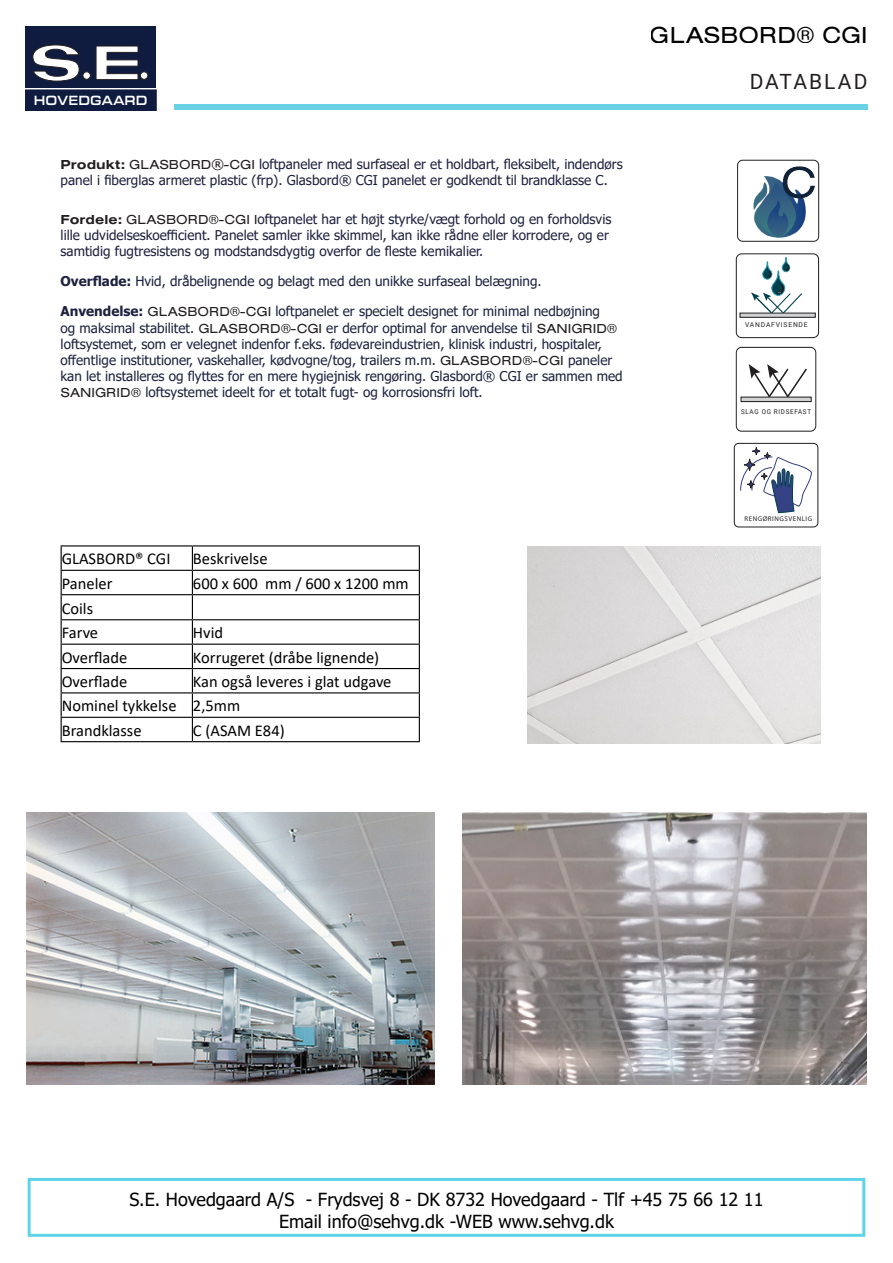
<style>
.page{position:relative;width:893px;height:1263px;background:#fff}
.page>*{position:absolute;margin:0;border:0;box-sizing:border-box;transform-origin:0 0}
.t1{font:24px "Nimbus San Ext";color:#000}
.t2{font:21px "Roboto";letter-spacing:.1em;color:#231f20}
.t3{font:18px/21.6px "Tahoma";color:#000;text-align:center}
.t4{font:16.5px "Calibri";color:#000}
.t5{font:500 13.8px "Eurostile Ext";color:#fff;scale:.83 1}
.t6{font:13.5px/16.2px "Tahoma";color:#1e2240}
.t7{font:6.9px "Myriad Pro";letter-spacing:.08em;color:#231f20}
.t8{font:6.6px "Roboto";letter-spacing:.115em;color:#231f20;scale:.95 1}
.t9{font:6.6px "Roboto";letter-spacing:.115em;color:#231f20}
.s1{font-family:"Nimbus San Ext";font-weight:700;color:#231f20}
.s2{font-family:"Nimbus San Ext";color:#231f20}
.s3{color:#231f20}
.s4{font-weight:700}
</style>
<div class="page">
<div style="left:28px;top:1178px;width:837px;height:59px;border:3px solid #5ed4e8"></div>
<div style="left:26px;top:90px;width:130px;height:20px;background:#0f1c40"></div>
<div style="left:26px;top:26px;width:130px;height:62px;background:#0f1c40"></div>
<svg style="left:33px;top:45px;width:46px;height:36px"></svg>
<svg style="left:96px;top:46px;width:42px;height:34px"></svg>
<div style="left:83px;top:72px;width:7px;height:7px;background:#fff;border-radius:50%"></div>
<div style="left:83px;top:72px;width:7px;height:7px;border:1px solid #231f20;border-radius:50%"></div>
<div style="left:140px;top:72px;width:8px;height:7px;background:#fff;border-radius:50%"></div>
<div style="left:140px;top:72px;width:8px;height:7px;border:1px solid #231f20;border-radius:50%"></div>
<div style="left:174px;top:104px;width:693px;height:6px;background:#69d2e5"></div>
<hr style="left:61px;top:545px;width:131px;height:1px;background:#000">
<hr style="left:192px;top:545px;width:228px;height:1px;background:#000">
<hr style="left:61px;top:570px;width:131px;height:1px;background:#000">
<hr style="left:192px;top:570px;width:228px;height:1px;background:#000">
<hr style="left:61px;top:594px;width:131px;height:1px;background:#000">
<hr style="left:192px;top:594px;width:228px;height:1px;background:#000">
<hr style="left:61px;top:619px;width:131px;height:1px;background:#000">
<hr style="left:192px;top:619px;width:228px;height:1px;background:#000">
<hr style="left:61px;top:644px;width:131px;height:1px;background:#000">
<hr style="left:192px;top:644px;width:228px;height:1px;background:#000">
<hr style="left:61px;top:668px;width:131px;height:1px;background:#000">
<hr style="left:192px;top:668px;width:228px;height:1px;background:#000">
<hr style="left:61px;top:692px;width:131px;height:1px;background:#000">
<hr style="left:192px;top:692px;width:228px;height:1px;background:#000">
<hr style="left:61px;top:717px;width:131px;height:1px;background:#000">
<hr style="left:192px;top:717px;width:228px;height:1px;background:#000">
<hr style="left:61px;top:741px;width:131px;height:1px;background:#000">
<hr style="left:192px;top:741px;width:228px;height:1px;background:#000">
<svg style="left:61px;top:546px;width:1px;height:195px"></svg>
<svg style="left:192px;top:546px;width:1px;height:195px"></svg>
<svg style="left:419px;top:546px;width:1px;height:195px"></svg>
<img style="left:739px;top:166px;width:80px;height:76px">
<div style="left:737px;top:160px;width:82px;height:82px;border:1px solid #231f20;border-radius:5px"></div>
<img style="left:527px;top:546px;width:294px;height:198px">
<img style="left:462px;top:812px;width:404px;height:272px">
<img style="left:27px;top:812px;width:408px;height:272px">
<svg style="left:740px;top:447px;width:72px;height:66px"></svg>
<div style="left:734px;top:443px;width:84px;height:84px;border:1px solid #231f20;border-radius:4px"></div>
<svg style="left:752px;top:257px;width:51px;height:56px"></svg>
<div style="left:736px;top:253px;width:83px;height:85px;border:1px solid #231f20;border-radius:5px"></div>
<svg style="left:749px;top:364px;width:59px;height:33px"></svg>
<div style="left:741px;top:397px;width:70px;height:5px;background:#d1d2d4"></div>
<div style="left:741px;top:397px;width:70px;height:5px;border:1px solid #231f20"></div>
<div style="left:736px;top:347px;width:80px;height:84px;border:1px solid #231f20;border-radius:5px"></div>
<p class="t5" style="left:34px;top:90px;width:138px">HOVEDGAARD</p>
<p class="t6" style="left:61px;top:157px;width:564px"><span class="s1">Produkt:</span> <span class="s2">GLASBORD</span><span class="s3">®</span><span class="s2">-CGI</span> loftpaneler med surfaseal er et holdbart, fleksibelt, indendørs panel i fiberglas armeret plastic (frp). Glasbord® CGI panelet er godkendt til brandklasse C.</p>
<p class="t6" style="left:61px;top:212px;width:552px"><span class="s1">Fordele:</span> <span class="s2">GLASBORD®-CGI l</span>oftpanelet har et højt styrke/vægt forhold og en forholdsvis lille udvidelseskoefficient. Panelet samler ikke skimmel, kan ikke rådne eller korrodere, og er samtidig fugtresistens og modstandsdygtig overfor de fleste kemikalier.</p>
<p class="t6" style="left:61px;top:274px;width:483px"><span class="s4">Overflade:</span> Hvid, dråbelignende og belagt med den unikke surfaseal belægning.</p>
<p class="t6" style="left:61px;top:304px;width:564px"><span class="s4">Anvendelse:</span> <span class="s2">GLASBORD®-CGI</span> loftpanelet er specielt designet for minimal nedbøjning<br>og maksimal stabilitet. <span class="s2">GLASBORD®-CGI</span> er derfor optimal for anvendelse til <span class="s2">SANIGRID® </span>loftsystemet, som er velegnet indenfor f.eks. fødevareindustrien, klinisk industri, hospitaler, offentlige institutioner, vaskehaller, kødvogne/tog, trailers m.m. <span class="s2">GLASBORD®-CGI</span> paneler kan let installeres og flyttes for en mere hygiejnisk rengøring. Glasbord® CGI er sammen med <span class="s2">SANIGRID®</span> loftsystemet ideelt for et totalt fugt- og korrosionsfri loft.</p>
<h1 class="t1" style="left:650px;top:18px;width:219px">GLASBORD® CGI</h1>
<h2 class="t2" style="left:749px;top:66px;width:120px">DATABLAD</h2>
<p class="t9" style="left:745px;top:320px;width:64px">VANDAFVISENDE</p>
<p class="t8" style="left:741px;top:407px;width:75px">SLAG OG RIDSEFAST</p>
<p class="t4" style="left:62px;top:547px;width:110px">GLASBORD® CGI</p>
<p class="t4" style="left:193px;top:547px;width:76px">Beskrivelse</p>
<p class="t4" style="left:62px;top:572px;width:52px">Paneler</p>
<p class="t4" style="left:193px;top:572px;width:217px">600 x 600 mm / 600 x 1200 mm</p>
<p class="t4" style="left:62px;top:597px;width:33px">Coils</p>
<p class="t4" style="left:62px;top:621px;width:38px">Farve</p>
<p class="t4" style="left:193px;top:621px;width:32px">Hvid</p>
<p class="t4" style="left:62px;top:646px;width:67px">Overflade</p>
<p class="t4" style="left:193px;top:646px;width:188px">Korrugeret (dråbe lignende)</p>
<p class="t4" style="left:62px;top:670px;width:67px">Overflade</p>
<p class="t4" style="left:193px;top:670px;width:200px">Kan også leveres i glat udgave</p>
<p class="t4" style="left:62px;top:694px;width:116px">Nominel tykkelse</p>
<p class="t4" style="left:193px;top:694px;width:49px">2,5mm</p>
<p class="t4" style="left:62px;top:719px;width:81px">Brandklasse</p>
<p class="t4" style="left:193px;top:719px;width:93px">C (ASAM E84)</p>
<p class="t7" style="left:744px;top:515px;width:69px">RENGØRINGSVENLIG</p>
<h3 class="t3" style="left:129px;top:1190px;width:636px">S.E. Hovedgaard A/S - Frydsvej 8 - DK 8732 Hovedgaard - Tlf +45 75 66 12 11<br>Email info@sehvg.dk -WEB www.sehvg.dk</h3>
</div>
